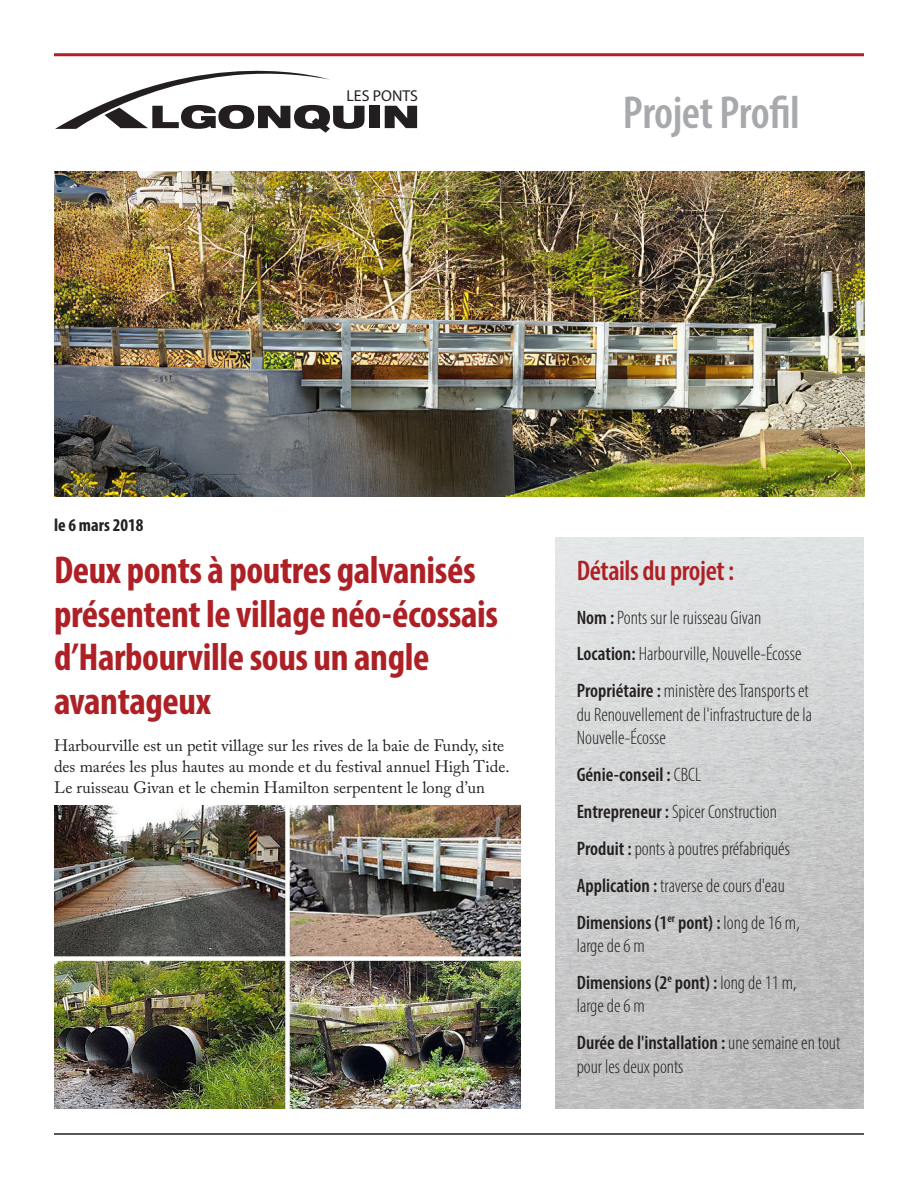
<style>
.page{position:relative;width:918px;height:1188px;background:#fff}
.page>*{position:absolute;margin:0;border:0;box-sizing:border-box;transform-origin:0 0}
.Profile{font:600 condensed 46.5px "Myriad Pro";letter-spacing:-.01em;color:#a8a9ad}
.Head{font:700 condensed 39px/43.5px "Myriad Pro";letter-spacing:-.01em;color:#ad2126}
.Header_Red_2{font:600 condensed 28.5px "Myriad Pro";letter-spacing:-.015em;color:#ad2126}
.Project_details{font:300 condensed 19.5px/23.4px "Myriad Pro";color:#231f20}
.Project_details-2{font:600 condensed 19.5px "Myriad Pro";color:#231f20}
.Date{font:700 condensed 18px "Myriad Pro";color:#231f20}
.copy{font:16.5px/21px "Adobe Caslon Pro";color:#231f20}
.t1{font:15.75px "Myriad Pro";color:#231f20}
.s1{font-weight:600}
.s2{font-weight:300}
</style>
<div class="page">
<img style="left:555px;top:538px;width:309px;height:570px">
<hr style="left:54px;top:1133px;width:810px;height:2px;background:#231f20">
<hr style="left:54px;top:53px;width:810px;height:3px;background:#ad2126">
<div style="left:369px;top:106px;width:11px;height:22px;background:#231f20"></div>
<svg style="left:385px;top:106px;width:32px;height:22px"></svg>
<svg style="left:55px;top:53px;width:310px;height:80px"></svg>
<img style="left:54px;top:172px;width:810px;height:325px">
<img style="left:54px;top:806px;width:467px;height:302px">
<p class="t1" style="left:347px;top:86px;width:73px">LES PONTS</p>
<p class="Profile" style="left:623px;top:84px;width:178px">Projet Profil</p>
<p class="Date" style="left:54px;top:514px;width:91px">le 6 mars 2018</p>
<p class="Head" style="left:54px;top:548px;width:446px">Deux ponts à poutres galvanisés présentent le village néo-écossais d’Harbourville sous un angle avantageux</p>
<p class="Header_Red_2" style="left:577px;top:553px;width:159px">Détails du projet :</p>
<p class="Project_details" style="left:577px;top:605px;width:186px"><span class="s1">Nom :</span> Ponts sur le ruisseau Givan</p>
<p class="Project_details" style="left:577px;top:642px;width:226px"><span class="s1">Location:</span> Harbourville, Nouvelle-Écosse</p>
<p class="Project_details" style="left:577px;top:679px;width:237px"><span class="s1">Propriétaire :</span> ministère des Transports et du Renouvellement de l'infrastructure de la<br>Nouvelle-Écosse</p>
<p class="Project_details-2" style="left:577px;top:763px;width:126px">Génie-conseil : <span class="s2">CBCL</span></p>
<p class="Project_details" style="left:577px;top:800px;width:202px"><span class="s1">Entrepreneur :</span> Spicer Construction</p>
<p class="Project_details" style="left:577px;top:837px;width:215px"><span class="s1">Produit :</span> ponts à poutres préfabriqués</p>
<p class="Project_details" style="left:577px;top:873px;width:210px"><span class="s1">Application :</span> traverse de cours d'eau</p>
<p class="Project_details" style="left:577px;top:910px;width:224px"><span class="s1">Dimensions (1</span><sup>er</sup> <span class="s1">pont) :</span> long de 16 m, large de 6 m</p>
<p class="Project_details" style="left:577px;top:971px;width:221px"><span class="s1">Dimensions (2</span><sup>e</sup> <span class="s1">pont) :</span> long de 11 m, large de 6 m</p>
<p class="Project_details" style="left:577px;top:1031px;width:265px"><span class="s1">Durée de l'installation :</span> une semaine en tout pour les deux ponts</p>
<p class="copy" style="left:54px;top:735px;width:457px">Harbourville est un petit village sur les rives de la baie de Fundy, site des marées les plus hautes au monde et du festival annuel High Tide.<br>Le ruisseau Givan et le chemin Hamilton serpentent le long d’un</p>
</div>
